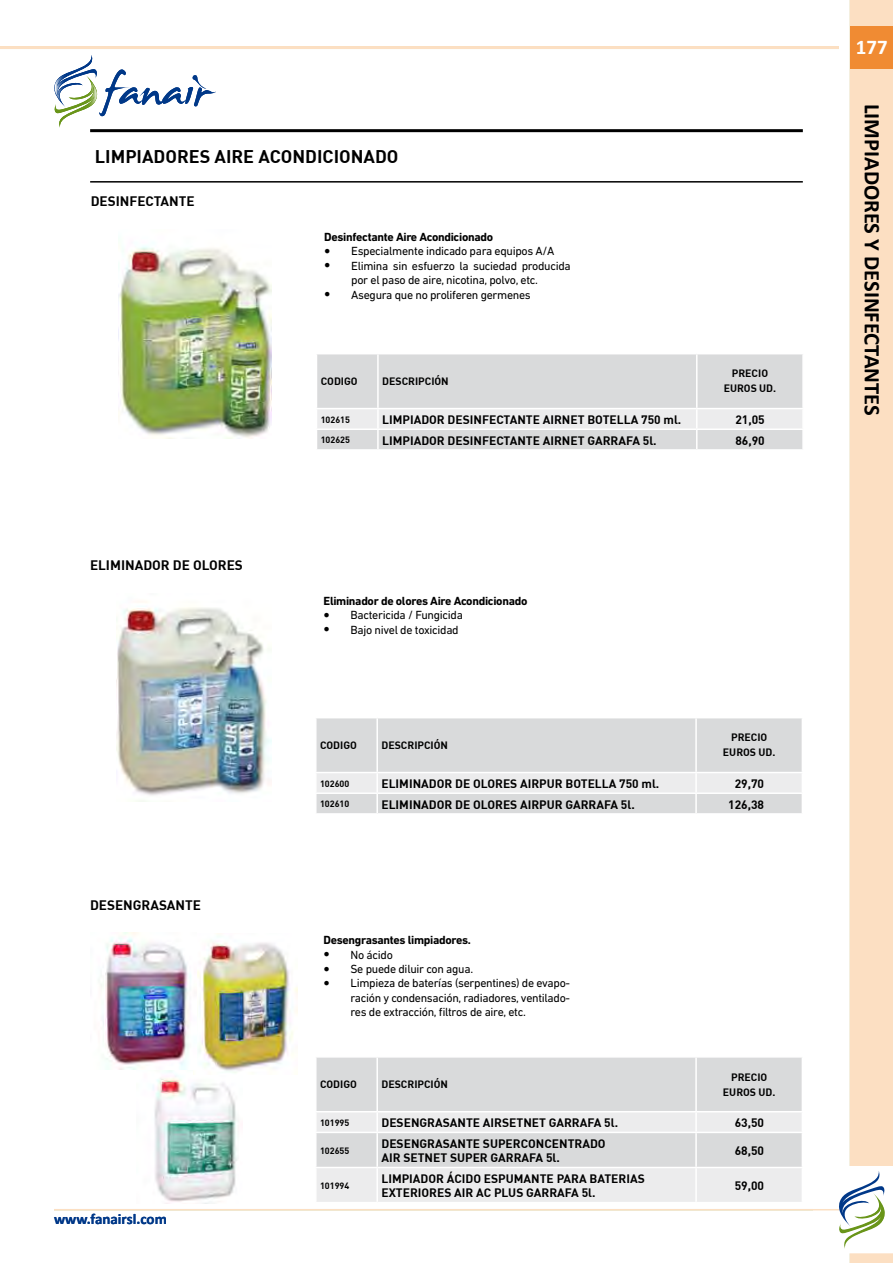
<style>
.page{position:relative;width:893px;height:1263px;background:#fff}
.page>*{position:absolute;margin:0;border:0;box-sizing:border-box;transform-origin:0 0}
.t1{font:700 22.5px "Calibri";color:#000}
.t2{font:700 21px "Calibri";color:#fff}
.t3{font:700 18px "DIN";color:#000}
.t4{font:700 15px "Calibri";color:#003888}
.t5{font:700 13.5px "DIN";color:#000}
.t6{font:700 12px/14.4px "DIN";color:#000}
.t7{font:12px/14.4px "DIN Next LT Pro";letter-spacing:-.025em;color:#000;text-align:center}
.t8{font:700 12px "DIN Next LT Pro";letter-spacing:-.025em;color:#000}
.t9{font:700 10.5px/15px "DIN";color:#000;text-align:center}
.t10{font:700 9px "DIN";color:#000}
.s1{font-family:"Times New Roman";font-size:18px}
</style>
<div class="page">
<hr style="left:0;top:46px;width:839px;height:3px;background:#fcdfc2">
<div style="left:850px;top:0;width:43px;height:1263px;background:#fcdfc2"></div>
<hr style="left:54px;top:1209px;width:785px;height:1px;background:#fcdfc2">
<div style="left:850px;top:26px;width:43px;height:43px;background:#f08b33"></div>
<svg style="left:54px;top:55px;width:162px;height:73px"></svg>
<svg style="left:814px;top:1164px;width:79px;height:89px"></svg>
<hr style="left:90px;top:129px;width:713px;height:3px;background:#000">
<hr style="left:90px;top:181px;width:713px;height:2px;background:#000">
<div style="left:317px;top:354px;width:485px;height:54px;background:#d9dadb"></div>
<svg style="left:317px;top:409px;width:486px;height:40px"></svg>
<hr style="left:377px;top:354px;width:2px;height:54px;background:#fff">
<hr style="left:696px;top:354px;width:1px;height:54px;background:#fff">
<img style="left:118px;top:246px;width:154px;height:192px">
<div style="left:316px;top:718px;width:486px;height:54px;background:#d9dadb"></div>
<svg style="left:316px;top:773px;width:486px;height:40px"></svg>
<hr style="left:376px;top:718px;width:2px;height:54px;background:#fff">
<hr style="left:695px;top:718px;width:2px;height:54px;background:#fff">
<img style="left:116px;top:601px;width:156px;height:201px">
<div style="left:316px;top:1057px;width:486px;height:54px;background:#d9dadb"></div>
<svg style="left:316px;top:1113px;width:486px;height:89px"></svg>
<hr style="left:315px;top:1132px;width:62px;height:1px;background:#fff">
<hr style="left:377px;top:1132px;width:319px;height:1px;background:#fff">
<hr style="left:376px;top:1133px;width:2px;height:34px;background:#fff">
<hr style="left:696px;top:1132px;width:107px;height:1px;background:#fff">
<hr style="left:695px;top:1133px;width:2px;height:34px;background:#fff">
<hr style="left:315px;top:1167px;width:62px;height:1px;background:#fff">
<hr style="left:377px;top:1167px;width:319px;height:1px;background:#fff">
<hr style="left:376px;top:1168px;width:2px;height:34px;background:#fff">
<hr style="left:696px;top:1167px;width:107px;height:1px;background:#fff">
<hr style="left:695px;top:1168px;width:2px;height:34px;background:#fff">
<hr style="left:376px;top:1057px;width:2px;height:54px;background:#fff">
<hr style="left:695px;top:1057px;width:2px;height:54px;background:#fff">
<img style="left:152px;top:1069px;width:85px;height:134px">
<img style="left:193px;top:933px;width:105px;height:141px">
<img style="left:101px;top:933px;width:95px;height:136px">
<p class="t3" style="left:95px;top:145px;width:305px">LIMPIADORES AIRE ACONDICIONADO</p>
<p class="t5" style="left:91px;top:193px;width:105px">DESINFECTANTE</p>
<p class="t8" style="left:324px;top:230px;width:170px">Desinfectante Aire Acondicionado</p>
<p class="t7" style="left:324px;top:244px;width:232px"><span class="s1">•</span> Especialmente indicado para equipos A/A</p>
<p class="t7" style="left:324px;top:258px;width:248px"><span class="s1">•</span> Elimina sin esfuerzo la suciedad producida por el paso de aire, nicotina, polvo, etc.</p>
<p class="t7" style="left:324px;top:287px;width:208px"><span class="s1">•</span> Asegura que no proliferen germenes</p>
<p class="t5" style="left:90px;top:557px;width:154px">ELIMINADOR DE OLORES</p>
<p class="t5" style="left:90px;top:896px;width:113px">DESENGRASANTE</p>
<p class="t4" style="left:54px;top:1209px;width:114px">www.fanairsl.com</p>
<p class="t9" style="left:321px;top:373px;width:38px">CODIGO</p>
<p class="t9" style="left:382px;top:373px;width:68px">DESCRIPCIÓN</p>
<p class="t9" style="left:724px;top:366px;width:54px">PRECIO<br>EUROS UD.</p>
<p class="t10" style="left:321px;top:413px;width:31px">102615</p>
<p class="t6" style="left:382px;top:412px;width:301px">LIMPIADOR DESINFECTANTE AIRNET BOTELLA 750 ml.</p>
<p class="t6" style="left:735px;top:412px;width:31px">21,05</p>
<p class="t10" style="left:321px;top:434px;width:31px">102625</p>
<p class="t6" style="left:382px;top:433px;width:276px">LIMPIADOR DESINFECTANTE AIRNET GARRAFA 5l.</p>
<p class="t6" style="left:735px;top:433px;width:31px">86,90</p>
<p class="t8" style="left:324px;top:594px;width:205px">Eliminador de olores Aire Acondicionado</p>
<p class="t7" style="left:324px;top:608px;width:141px"><span class="s1">•</span> Bactericida / Fungicida</p>
<p class="t7" style="left:324px;top:622px;width:137px"><span class="s1">•</span> Bajo nivel de toxicidad</p>
<p class="t9" style="left:320px;top:737px;width:38px">CODIGO</p>
<p class="t9" style="left:381px;top:737px;width:68px">DESCRIPCIÓN</p>
<p class="t9" style="left:723px;top:730px;width:54px">PRECIO<br>EUROS UD.</p>
<p class="t10" style="left:320px;top:777px;width:31px">102600</p>
<p class="t6" style="left:381px;top:776px;width:279px">ELIMINADOR DE OLORES AIRPUR BOTELLA 750 ml.</p>
<p class="t6" style="left:735px;top:776px;width:31px">29,70</p>
<p class="t10" style="left:320px;top:798px;width:31px">102610</p>
<p class="t6" style="left:381px;top:797px;width:255px">ELIMINADOR DE OLORES AIRPUR GARRAFA 5l.</p>
<p class="t6" style="left:728px;top:797px;width:37px">126,38</p>
<p class="t8" style="left:324px;top:933px;width:149px">Desengrasantes limpiadores.</p>
<p class="t7" style="left:324px;top:947px;width:71px"><span class="s1">•</span> No ácido</p>
<p class="t7" style="left:324px;top:961px;width:151px"><span class="s1">•</span> Se puede diluir con agua.</p>
<p class="t7" style="left:351px;top:976px;width:221px;text-align:justify;text-indent:-27px"><span class="s1">•</span> Limpieza de baterías (serpentines) de evapo&shy;ración y condensación, radiadores, ventilado&shy;res de extracción, filtros de aire, etc.</p>
<p class="t9" style="left:320px;top:1076px;width:38px">CODIGO</p>
<p class="t9" style="left:381px;top:1076px;width:68px">DESCRIPCIÓN</p>
<p class="t9" style="left:723px;top:1069px;width:54px">PRECIO<br>EUROS UD.</p>
<p class="t10" style="left:320px;top:1116px;width:31px">101995</p>
<p class="t6" style="left:381px;top:1115px;width:238px">DESENGRASANTE AIRSETNET GARRAFA 5l.</p>
<p class="t6" style="left:735px;top:1115px;width:31px">63,50</p>
<p class="t10" style="left:320px;top:1144px;width:31px">102655</p>
<p class="t6" style="left:381px;top:1136px;width:226px">DESENGRASANTE SUPERCONCENTRADO<br>AIR SETNET SUPER GARRAFA 5l.</p>
<p class="t6" style="left:735px;top:1143px;width:31px">68,50</p>
<p class="t10" style="left:320px;top:1179px;width:31px">101994</p>
<p class="t6" style="left:381px;top:1171px;width:265px">LIMPIADOR ÁCIDO ESPUMANTE PARA BATERIAS<br>EXTERIORES AIR AC PLUS GARRAFA 5l.</p>
<p class="t6" style="left:735px;top:1178px;width:31px">59,00</p>
<p class="t2" style="left:856px;top:34px;width:33px">177</p>
<p class="t1" style="left:887px;top:104px;width:250px;rotate:90deg">ACCESORIOS INSTALACIÓN</p>
<p class="t1" style="left:887px;top:104px;width:313px;rotate:90deg">LIMPIADORES Y DESINFECTANTES</p>
</div>
